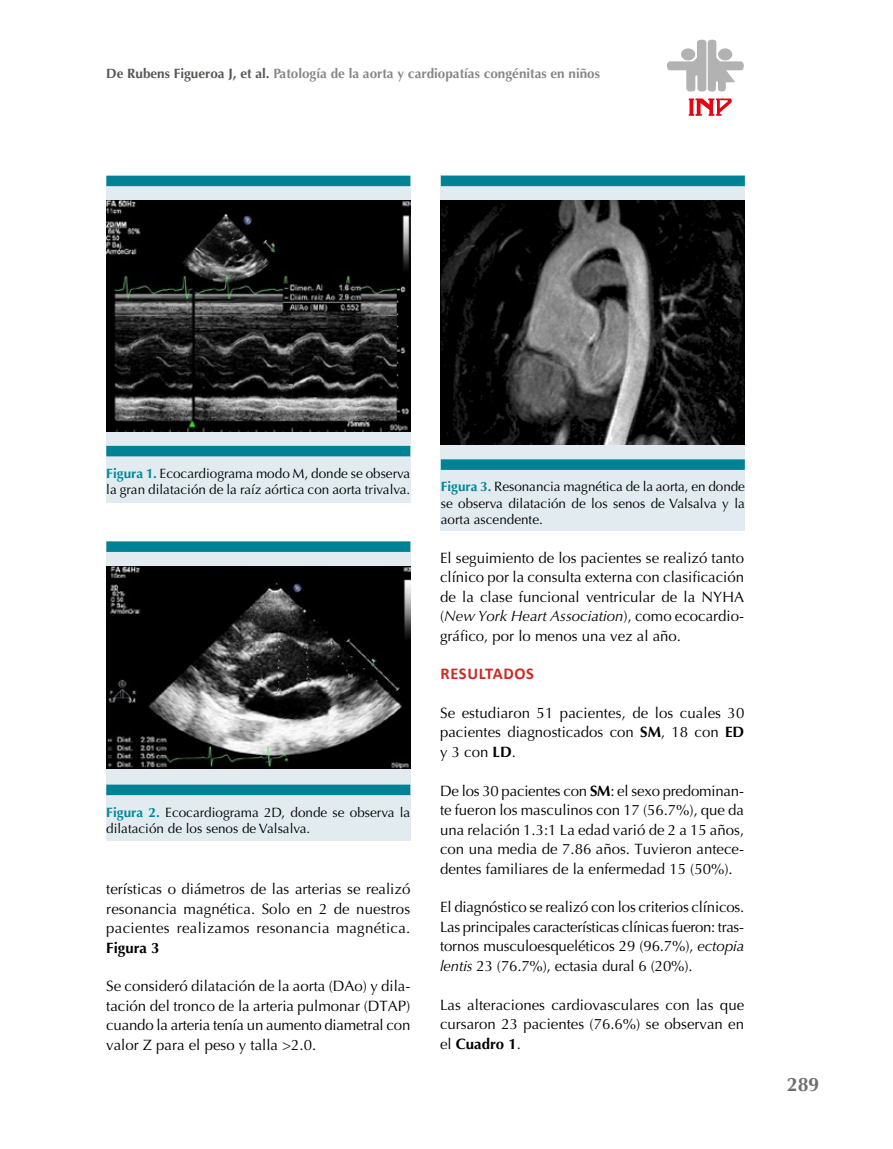
<style>
.page{position:relative;width:893px;height:1149px;background:#fff}
.page>*{position:absolute;margin:0;border:0;box-sizing:border-box;transform-origin:0 0}
.t1{font:700 19.5px "Optima";color:#706f6f}
.t2{font:700 16.5px "Calibri";letter-spacing:.04em;color:#cf2924}
.t3{font:15px/19.5px "Optima";color:#000;text-align:justify}
.t4{font:700 15px "Optima";color:#000}
.t5{font:13.5px/16.5px "Optima";color:#000}
.t6{font:700 13.5px "Optima";color:#878787}
.s1{color:#575756}
.s2{font-weight:700;color:#008699}
.s3{font-style:italic}
.s4{font-weight:700}
</style>
<div class="page">
<svg style="left:689px;top:98px;width:43px;height:18px"></svg>
<svg style="left:667px;top:39px;width:77px;height:53px"></svg>
<div style="left:718px;top:48px;width:14px;height:12px;background:#b3b2b2;border-radius:50%"></div>
<div style="left:106px;top:175px;width:304px;height:327px;background:#e1ebf0"></div>
<div style="left:441px;top:175px;width:304px;height:356px;background:#e1ebf0"></div>
<div style="left:106px;top:541px;width:304px;height:300px;background:#e1ebf0"></div>
<div style="left:106px;top:175px;width:304px;height:11px;background:#008295"></div>
<div style="left:441px;top:175px;width:304px;height:11px;background:#008295"></div>
<div style="left:106px;top:541px;width:304px;height:10px;background:#008295"></div>
<div style="left:106px;top:445px;width:304px;height:11px;background:#008295"></div>
<div style="left:441px;top:459px;width:304px;height:10px;background:#008295"></div>
<div style="left:106px;top:784px;width:304px;height:10px;background:#008295"></div>
<img style="left:106px;top:200px;width:304px;height:231px">
<img style="left:106px;top:566px;width:304px;height:201px">
<img style="left:440px;top:200px;width:304px;height:244px">
<p class="t6" style="left:106px;top:66px;width:495px"><span class="s1">De Rubens Figueroa J, et al.</span> Patología de la aorta y cardiopatías congénitas en niños</p>
<p class="t5" style="left:106px;top:465px;width:306px"><span class="s2">Figura 1.</span> Ecocardiograma modo M, donde se observa la gran dilatación de la raíz aórtica con aorta trivalva.</p>
<p class="t5" style="left:106px;top:803px;width:306px"><span class="s2">Figura 2.</span> Ecocardiograma 2D, donde se observa la dilatación de los senos de Valsalva.</p>
<p class="t3" style="left:106px;top:879px;width:306px">terísticas o diámetros de las arterias se realizó resonancia magnética. Solo en 2 de nuestros pacientes realizamos resonancia magnética.</p>
<p class="t4" style="left:106px;top:938px;width:55px">Figura 3</p>
<p class="t3" style="left:106px;top:976px;width:306px">Se consideró dilatación de la aorta (DAo) y dila&shy;tación del tronco de la arteria pulmonar (DTAP) cuando la arteria tenía un aumento diametral con valor Z para el peso y talla &gt;2.0.</p>
<p class="t5" style="left:441px;top:478px;width:306px;text-align:justify"><span class="s2">Figura 3.</span> Resonancia magnética de la aorta, en donde se observa dilatación de los senos de Valsalva y la aorta ascendente.</p>
<p class="t3" style="left:440px;top:547px;width:306px">El seguimiento de los pacientes se realizó tanto clínico por la consulta externa con clasificación de la clase funcional ventricular de la NYHA (<span class="s3">New York Heart Association</span>), como ecocardio&shy;gráfico, por lo menos una vez al año.</p>
<p class="t2" style="left:440px;top:662px;width:95px">RESULTADOS</p>
<p class="t3" style="left:440px;top:703px;width:306px">Se estudiaron 51 pacientes, de los cuales 30 pacientes diagnosticados con <span class="s4">SM</span>, 18 con <span class="s4">ED </span>y 3 con <span class="s4">LD</span>.</p>
<p class="t3" style="left:440px;top:780px;width:306px">De los 30 pacientes con <span class="s4">SM</span>: el sexo predominan&shy;te fueron los masculinos con 17 (56.7%), que da una relación 1.3:1 La edad varió de 2 a 15 años, con una media de 7.86 años. Tuvieron antece&shy;dentes familiares de la enfermedad 15 (50%).</p>
<p class="t3" style="left:440px;top:897px;width:306px">El diagnóstico se realizó con los criterios clínicos.<br>Las principales características clínicas fueron: tras&shy;tornos musculoesqueléticos 29 (96.7%), <span class="s3">ectopia lentis</span> 23 (76.7%), ectasia dural 6 (20%).</p>
<p class="t3" style="left:440px;top:994px;width:306px">Las alteraciones cardiovasculares con las que cursaron 23 pacientes (76.6%) se observan en el <span class="s4">Cuadro 1</span>.</p>
<h1 class="t1" style="left:787px;top:1072px;width:34px">289</h1>
</div>
